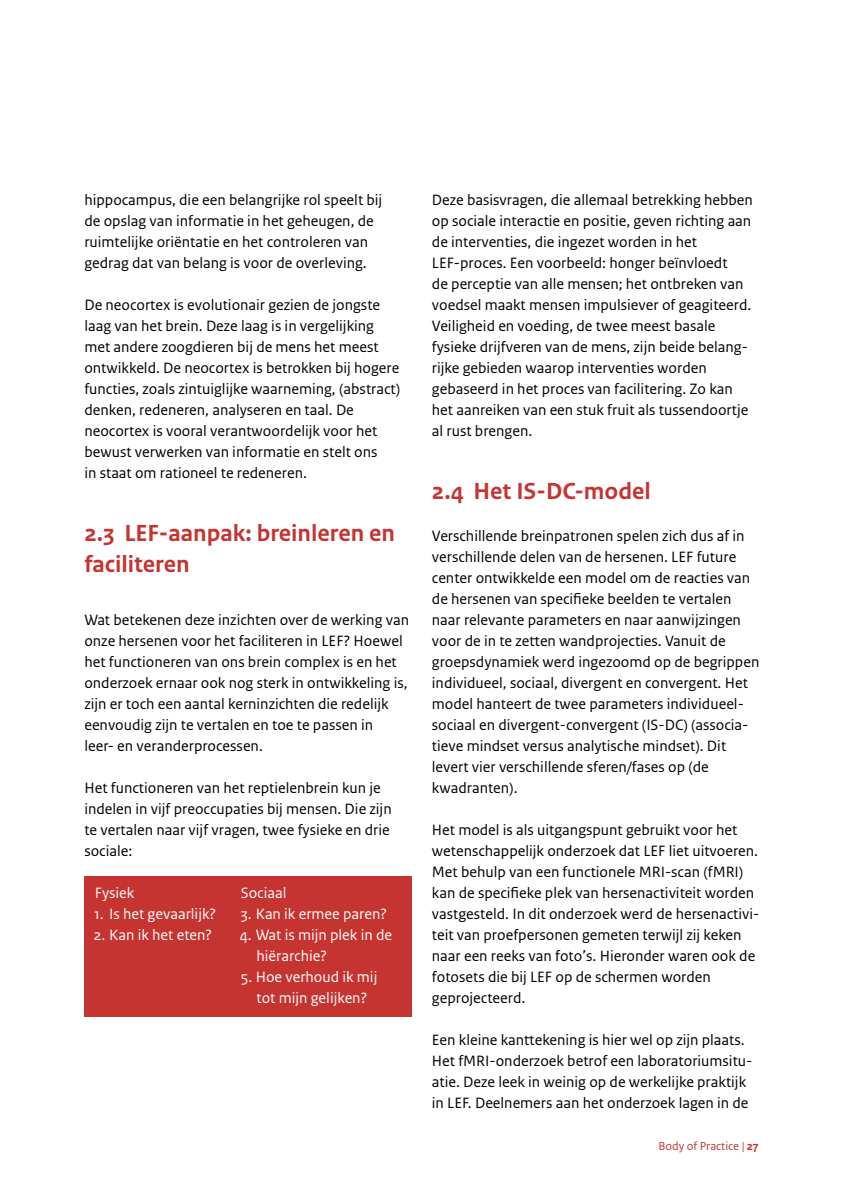
<style>
.page{position:relative;width:844px;height:1191px;background:#fff}
.page>*{position:absolute;margin:0;border:0;box-sizing:border-box;transform-origin:0 0}
.t1{font:700 24.5px/31.5px "Rijksoverheid Sans Text";color:#c53430}
.t2{font:15.75px/21px "Rijksoverheid Sans Text Regular 2";color:#000}
.t3{font:15.75px/21px "Rijksoverheid Sans Text Regular 2";color:#fff}
.t4{font:12.25px "Rijksoverheid Sans Text";color:#c53430}
.s1{font-weight:700}
</style>
<div class="page">
<div style="left:84px;top:877px;width:328px;height:140px;background:#c53430"></div>
<p class="t2" style="left:84px;top:189px;width:299px">hippocampus, die een belangrijke rol speelt bij de opslag van informatie in het geheugen, de ruimtelijke oriëntatie en het controleren van gedrag dat van belang is voor de overleving.</p>
<p class="t2" style="left:84px;top:294px;width:317px">De neocortex is evolutionair gezien de jongste laag van het brein. Deze laag is in vergelijking met andere zoogdieren bij de mens het meest ontwikkeld. De neocortex is betrokken bij hogere functies, zoals zintuiglijke waarneming, (abstract) denken, redeneren, analyseren en taal. De neocortex is vooral verantwoordelijk voor het bewust verwerken van informatie en stelt ons<br>in staat om rationeel te redeneren.</p>
<h2 class="t1" style="left:84px;top:517px;width:312px">2.3 LEF-aanpak: breinleren en faciliteren</h2>
<p class="t2" style="left:84px;top:609px;width:326px">Wat betekenen deze inzichten over de werking van onze hersenen voor het faciliteren in LEF? Hoewel het functioneren van ons brein complex is en het onderzoek ernaar ook nog sterk in ontwikkeling is, zijn er toch een aantal kerninzichten die redelijk eenvoudig zijn te vertalen en toe te passen in<br>leer- en veranderprocessen.</p>
<p class="t2" style="left:84px;top:777px;width:309px">Het functioneren van het reptielenbrein kun je indelen in vijf preoccupaties bij mensen. Die zijn te vertalen naar vijf vragen, twee fysieke en drie sociale:</p>
<p class="t3" style="left:95px;top:882px;width:41px">Fysiek</p>
<p class="t3" style="left:241px;top:882px;width:47px">Sociaal</p>
<p class="t3" style="left:94px;top:903px;width:123px">1. Is het gevaarlijk?</p>
<p class="t3" style="left:241px;top:903px;width:148px">3. Kan ik ermee paren?</p>
<p class="t3" style="left:94px;top:924px;width:120px">2. Kan ik het eten?</p>
<p class="t3" style="left:256px;top:924px;width:137px;text-indent:-17px">4. Wat is mijn plek in de hiërarchie?</p>
<p class="t3" style="left:240px;top:966px;width:138px;text-align:center">5. Hoe verhoud ik mij tot mijn gelijken?</p>
<p class="t2" style="left:432px;top:189px;width:322px">Deze basisvragen, die allemaal betrekking hebben op sociale interactie en positie, geven richting aan de interventies, die ingezet worden in het LEF-proces. Een voorbeeld: honger beïnvloedt<br>de perceptie van alle mensen; het ontbreken van voedsel maakt mensen impulsiever of geagiteerd.<br>Veiligheid en voeding, de twee meest basale fysieke drijfveren van de mens, zijn beide belang&shy;rijke gebieden waarop interventies worden gebaseerd in het proces van facilitering. Zo kan het aanreiken van een stuk fruit als tussendoortje al rust brengen.</p>
<h2 class="t1" style="left:432px;top:475px;width:220px">2.4 Het IS-DC-model</h2>
<p class="t2" style="left:432px;top:525px;width:329px">Verschillende breinpatronen spelen zich dus af in verschillende delen van de hersenen. LEF future center ontwikkelde een model om de reacties van de hersenen van specifieke beelden te vertalen naar relevante parameters en naar aanwijzingen voor de in te zetten wandprojecties. Vanuit de groepsdynamiek werd ingezoomd op de begrippen individueel, sociaal, divergent en convergent. Het model hanteert de twee parameters individueel&shy;sociaal en divergent-convergent (IS-DC) (associa&shy;tieve mindset versus analytische mindset). Dit levert vier verschillende sferen/fases op (de kwadranten).</p>
<p class="t2" style="left:432px;top:819px;width:329px">Het model is als uitgangspunt gebruikt voor het wetenschappelijk onderzoek dat LEF liet uitvoeren.<br>Met behulp van een functionele MRI-scan (fMRI) kan de specifieke plek van hersenactiviteit worden vastgesteld. In dit onderzoek werd de hersenactivi&shy;teit van proefpersonen gemeten terwijl zij keken naar een reeks van foto’s. Hieronder waren ook de fotosets die bij LEF op de schermen worden geprojecteerd.</p>
<p class="t2" style="left:432px;top:1029px;width:322px">Een kleine kanttekening is hier wel op zijn plaats.<br>Het fMRI-onderzoek betrof een laboratoriumsitu&shy;atie. Deze leek in weinig op de werkelijke praktijk in LEF. Deelnemers aan het onderzoek lagen in de</p>
<p class="t4" style="left:658px;top:1139px;width:102px">Body of Practice | <span class="s1">27</span></p>
</div>
